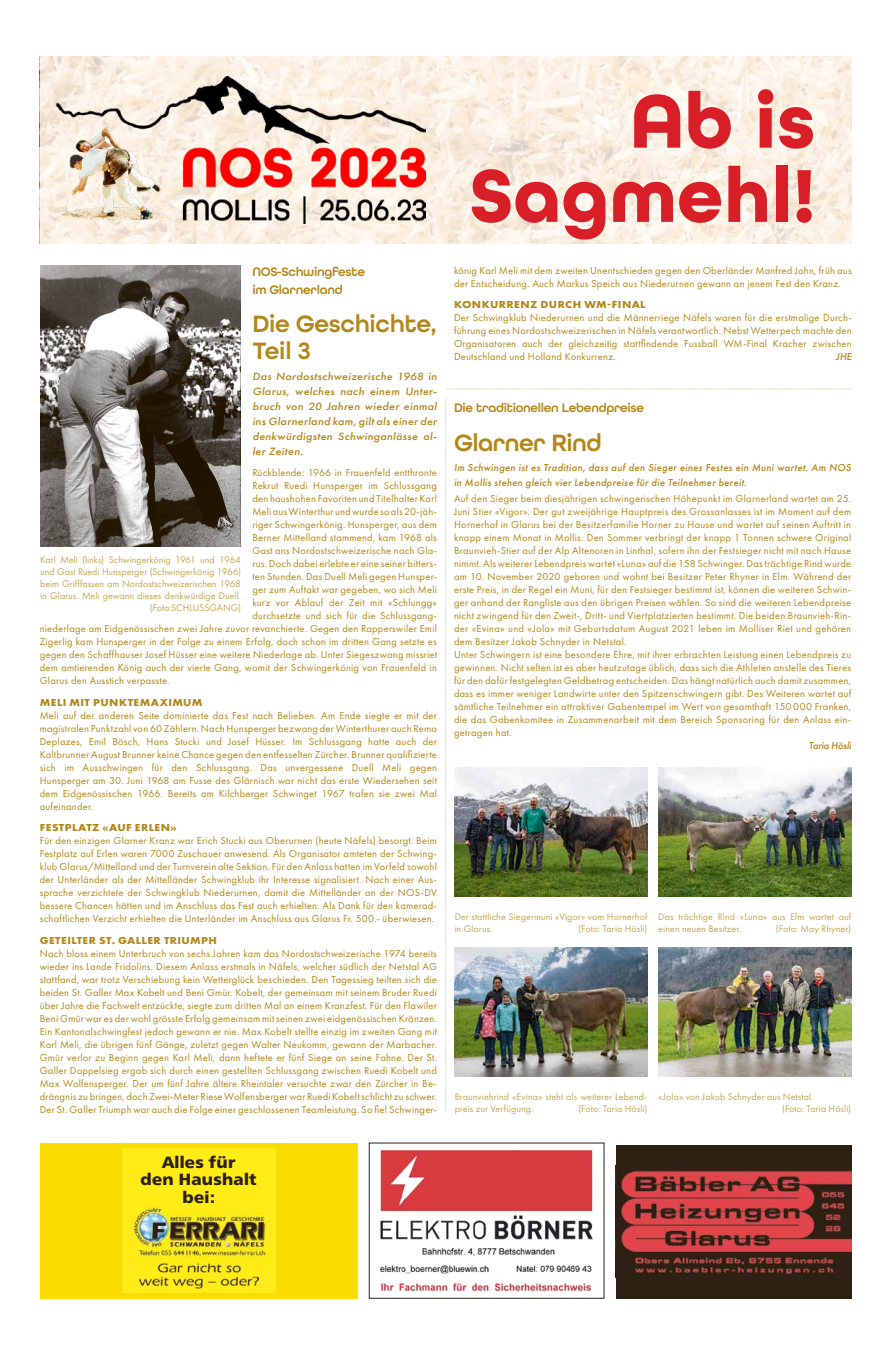
<style>
.page{position:relative;width:891px;height:1361px;background:#fff}
.page>*{position:absolute;margin:0;border:0;box-sizing:border-box;transform-origin:0 0}
.t1{font:700 80px "All Round Gothic";color:#d81e26}
.t2{font:700 79px "All Round Gothic";color:#d81e26}
.t3{font:600 25px/27px "All Round Gothic";letter-spacing:-.01em;color:#b48719}
.t4{font:900 16.1px/17.5px "Frutiger BQ";letter-spacing:.01em;color:#2e2114;text-align:center;scale:1.05 1}
.t5{font:600 13px/18px "All Round Gothic";letter-spacing:-.02em;color:#b48719}
.t6{font:italic 500 11px/15px "Futura PT";letter-spacing:.02em;color:#b48719;text-align:justify;scale:1.1 1}
.t7{font:10.5px/13px "Futura PT";letter-spacing:.025em;color:#b48719;text-align:justify}
.t8{font:italic 500 10.5px/15px "Futura PT";letter-spacing:.025em;color:#b48719}
.t9{font:700 10.5px "Futura PT";letter-spacing:.035em;color:#b48719;scale:1.1 1}
.t10{font:italic 500 10.5px "Futura PT";letter-spacing:-.02em;color:#b48719}
.t11{font:10px/12px "Futura PT";letter-spacing:.005em;color:#b48719}
</style>
<div class="page">
<svg style="left:445px;top:398px;width:1px;height:714px"></svg>
<img style="left:40px;top:266px;width:201px;height:280px">
<img style="left:454px;top:767px;width:193px;height:129px">
<img style="left:454px;top:948px;width:193px;height:128px">
<img style="left:658px;top:767px;width:192px;height:129px">
<img style="left:658px;top:948px;width:192px;height:128px">
<svg style="left:40px;top:57px;width:811px;height:187px;background:#f9efe2"></svg>
<img style="left:56px;top:77px;width:369px;height:146px">
<svg style="left:446px;top:389px;width:405px;height:1px"></svg>
<div style="left:40px;top:1142px;width:317px;height:156px;background:#f9dd00"></div>
<div style="left:122px;top:1148px;width:153px;height:144px;background:#ffec16"></div>
<img style="left:126px;top:1207px;width:143px;height:51px">
<img style="left:130px;top:1260px;width:139px;height:28px">
<div style="left:178px;top:1205px;width:48px;height:5px;background:#ffec16"></div>
<img style="left:380px;top:1150px;width:213px;height:142px">
<div style="left:615px;top:1144px;width:235px;height:154px;background:#2e2114"></div>
<img style="left:615px;top:1165px;width:235px;height:113px">
<p class="t5" style="left:252px;top:262px;width:114px">NOS-Schwingfeste im Glarnerland</p>
<h3 class="t3" style="left:252px;top:310px;width:186px">Die Geschichte,<br>Teil 3</h3>
<p class="t6" style="left:252px;top:368px;width:169px">Das Nordostschweizerische 1968 in Glarus, welches nach einem Unter&shy;bruch von 20 Jahren wieder einmal ins Glarnerland kam, gilt als einer der denkwürdigsten Schwinganlässe al&shy;ler Zeiten.</p>
<p class="t7" style="left:252px;top:466px;width:186px">Rückblende: 1966 in Frauenfeld entthronte</p>
<p class="t7" style="left:252px;top:479px;width:186px">Rekrut Ruedi Hunsperger im Schlussgang</p>
<p class="t7" style="left:252px;top:492px;width:186px">den haushohen Favoriten und Titelhalter Karl</p>
<p class="t7" style="left:252px;top:505px;width:186px">Meli aus Winterthur und wurde so als 20-jäh-</p>
<p class="t7" style="left:252px;top:518px;width:186px">riger Schwingerkönig. Hunsperger, aus dem</p>
<p class="t7" style="left:252px;top:531px;width:186px">Berner Mittelland stammend, kam 1968 als</p>
<p class="t7" style="left:252px;top:544px;width:186px">Gast ans Nordostschweizerische nach Gla-</p>
<p class="t7" style="left:252px;top:557px;width:186px">rus. Doch dabei erlebte er eine seiner bitters-</p>
<p class="t7" style="left:252px;top:570px;width:186px">ten Stunden. Das Duell Meli gegen Hunsper-</p>
<p class="t7" style="left:252px;top:583px;width:186px">ger zum Auftakt war gegeben, wo sich Meli</p>
<p class="t7" style="left:252px;top:596px;width:186px">kurz vor Ablauf der Zeit mit «Schlungg»</p>
<p class="t7" style="left:252px;top:609px;width:186px">durchsetzte und sich für die Schlussgang-</p>
<p class="t7" style="left:40px;top:622px;width:398px">niederlage am Eidgenössischen zwei Jahre zuvor revanchierte. Gegen den Rapperswiler Emil</p>
<p class="t7" style="left:40px;top:635px;width:398px">Zigerlig kam Hunsperger in der Folge zu einem Erfolg, doch schon im dritten Gang setzte es</p>
<p class="t7" style="left:40px;top:648px;width:398px">gegen den Schaffhauser Josef Hüsser eine weitere Niederlage ab. Unter Siegeszwang missriet</p>
<p class="t7" style="left:40px;top:661px;width:398px">dem amtierenden König auch der vierte Gang, womit der Schwingerkönig von Frauenfeld in</p>
<p class="t7" style="left:40px;top:674px;width:131px">Glarus den Ausstich verpasste.</p>
<p class="t9" style="left:40px;top:695px;width:149px">MELI MIT PUNKTEMAXIMUM</p>
<p class="t7" style="left:40px;top:708px;width:398px">Meli auf der anderen Seite dominierte das Fest nach Belieben. Am Ende siegte er mit der magistralen Punktzahl von 60 Zählern. Nach Hunsperger bezwang der Winterthurer auch Remo Deplazes, Emil Bösch, Hans Stucki und Josef Hüsser. Im Schlussgang hatte auch der Kaltbrunner August Brunner keine Chance gegen den entfesselten Zürcher. Brunner qualifizierte sich im Ausschwingen für den Schlussgang. Das unvergessene Duell Meli gegen Hunsperger am 30. Juni 1968 am Fusse des Glärnisch war nicht das erste Wiedersehen seit dem Eidgenössischen 1966. Bereits am Kilchberger Schwinget 1967 trafen sie zwei Mal aufeinander.</p>
<p class="t9" style="left:40px;top:821px;width:126px">FESTPLATZ «AUF ERLEN»</p>
<p class="t7" style="left:40px;top:834px;width:398px">Für den einzigen Glarner Kranz war Erich Stucki aus Oberurnen (heute Näfels) besorgt. Beim Festplatz auf Erlen waren 7000 Zuschauer anwesend. Als Organisator amteten der Schwing&shy;klub Glarus/Mittelland und der Turnverein alte Sektion. Für den Anlass hatten im Vorfeld sowohl der Unterländer als der Mittelländer Schwingklub ihr Interesse signalisiert. Nach einer Aus&shy;sprache verzichtete der Schwingklub Niederurnen, damit die Mittelländer an der NOS-DV bessere Chancen hätten und im Anschluss das Fest auch erhielten. Als Dank für den kamerad&shy;schaftlichen Verzicht erhielten die Unterländer im Anschluss aus Glarus Fr. 500.- überwiesen.</p>
<p class="t9" style="left:40px;top:933px;width:162px">GETEILTER ST. GALLER TRIUMPH</p>
<p class="t7" style="left:40px;top:946px;width:398px">Nach bloss einem Unterbruch von sechs Jahren kam das Nordostschweizerische 1974 bereits wieder ins Lande Fridolins. Diesem Anlass erstmals in Näfels, welcher südlich der Netstal AG stattfand, war trotz Verschiebung kein Wetterglück beschieden. Den Tagessieg teilten sich die beiden St. Galler Max Kobelt und Beni Gmür. Kobelt, der gemeinsam mit seinem Bruder Ruedi über Jahre die Fachwelt entzückte, siegte zum dritten Mal an einem Kranzfest. Für den Flawiler Beni Gmür war es der wohl grösste Erfolg gemeinsam mit seinen zwei eidgenössischen Kränzen.<br>Ein Kantonalschwingfest jedoch gewann er nie. Max Kobelt stellte einzig im zweiten Gang mit Karl Meli, die übrigen fünf Gänge, zuletzt gegen Walter Neukomm, gewann der Marbacher.<br>Gmür verlor zu Beginn gegen Karl Meli, dann heftete er fünf Siege an seine Fahne. Der St.<br>Galler Doppelsieg ergab sich durch einen gestellten Schlussgang zwischen Ruedi Kobelt und Max Wolfensperger. Der um fünf Jahre ältere Rheintaler versuchte zwar den Zürcher in Be&shy;drängnis zu bringen, doch Zwei-Meter Riese Wolfensberger war Ruedi Kobelt schlicht zu schwer.<br>Der St. Galler Triumph war auch die Folge einer geschlossenen Teamleistung. So fiel Schwinger-</p>
<p class="t11" style="left:40px;top:553px;width:202px;text-align:right">Karl Meli (links) Schwingerkönig 1961 und 1964 und Gast Ruedi Hunsperger (Schwingerkönig 1966) beim Grifffassen am Nordostschweizerischen 1968 in Glarus. Meli gewann dieses denkwürdige Duell. (Foto:SCHLUSSGANG)</p>
<h1 class="t1" style="left:629px;top:73px;width:187px">Ab is</h1>
<h2 class="t2" style="left:469px;top:148px;width:347px">Sagmehl!</h2>
<p class="t7" style="left:454px;top:264px;width:399px">könig Karl Meli mit dem zweiten Unentschieden gegen den Oberländer Manfred John, früh aus der Entscheidung. Auch Markus Speich aus Niederurnen gewann an jenem Fest den Kranz.</p>
<p class="t9" style="left:454px;top:298px;width:176px">KONKURRENZ DURCH WM-FINAL</p>
<p class="t7" style="left:454px;top:311px;width:399px">Der Schwingklub Niederurnen und die Männerriege Näfels waren für die erstmalige Durch&shy;führung eines Nordostschweizerischen in Näfels verantwortlich. Nebst Wetterpech machte den Organisatoren auch der gleichzeitig stattfindende Fussball WM-Final Kracher zwischen Deutschland und Holland Konkurrenz.</p>
<p class="t8" style="left:835px;top:349px;width:17px">JHE</p>
<p class="t5" style="left:454px;top:399px;width:191px">Die traditionellen Lebendpreise</p>
<h3 class="t3" style="left:454px;top:429px;width:149px">Glarner Rind</h3>
<p class="t8" style="left:454px;top:460px;width:398px">Im Schwingen ist es Tradition, dass auf den Sieger eines Festes ein Muni wartet. Am NOS in Mollis stehen gleich vier Lebendpreise für die Teilnehmer bereit.</p>
<p class="t7" style="left:454px;top:492px;width:398px;text-align:left">Auf den Sieger beim diesjährigen schwingerischen Höhepunkt im Glarnerland wartet am 25.<br>Juni Stier «Vigor». Der gut zweijährige Hauptpreis des Grossanlasses ist im Moment auf dem Hornerhof in Glarus bei der Besitzerfamilie Horner zu Hause und wartet auf seinen Auftritt in knapp einem Monat in Mollis. Den Sommer verbringt der knapp 1 Tonnen schwere Original Braunvieh-Stier auf der Alp Altenoren in Linthal, sofern ihn der Festsieger nicht mit nach Hause nimmt. Als weiterer Lebendpreis wartet «Luna» auf die 158 Schwinger. Das trächtige Rind wurde am 10. November 2020 geboren und wohnt bei Besitzer Peter Rhyner in Elm. Während der erste Preis, in der Regel ein Muni, für den Festsieger bestimmt ist, können die weiteren Schwin&shy;ger anhand der Rangliste aus den übrigen Preisen wählen. So sind die weiteren Lebendpreise nicht zwingend für den Zweit-, Dritt- und Viertplatzierten bestimmt. Die beiden Braunvieh-Rin&shy;der «Evina» und «Jola» mit Geburtsdatum August 2021 leben im Molliser Riet und gehören dem Besitzer Jakob Schnyder in Netstal.<br>Unter Schwingern ist eine besondere Ehre, mit ihrer erbrachten Leistung einen Lebendpreis zu gewinnen. Nicht selten ist es aber heutzutage üblich, dass sich die Athleten anstelle des Tieres für den dafür festgelegten Geldbetrag entscheiden. Das hängt natürlich auch damit zusammen, dass es immer weniger Landwirte unter den Spitzenschwingern gibt. Des Weiteren wartet auf sämtliche Teilnehmer ein attraktiver Gabentempel im Wert von gesamthaft 150 000 Franken, die das Gabenkomitee in Zusammenarbeit mit dem Bereich Sponsoring für den Anlass ein&shy;getragen hat.</p>
<p class="t10" style="left:808px;top:739px;width:44px">Taria Hösli</p>
<p class="t11" style="left:454px;top:910px;width:194px">Der stattliche Siegermuni «Vigor» vom Hornerhof in Glarus.</p>
<p class="t11" style="left:578px;top:922px;width:71px">(Foto: Taria Hösli)</p>
<p class="t11" style="left:658px;top:910px;width:194px">Das trächtige Rind «Luna» aus Elm wartet auf einen neuen Besitzer.</p>
<p class="t11" style="left:775px;top:922px;width:77px">(Foto: May Rhyner)</p>
<p class="t11" style="left:454px;top:1090px;width:194px">Braunviehrind «Evina» steht als weiterer Lebend&shy;preis zur Verfügung.</p>
<p class="t11" style="left:578px;top:1102px;width:71px">(Foto: Taria Hösli)</p>
<p class="t11" style="left:781px;top:1090px;width:71px;text-indent:-124px">«Jola» von Jakob Schnyder aus Netstal.<br>(Foto: Taria Hösli)</p>
<h3 class="t4" style="left:140px;top:1153px;width:112px">Alles für<br>den Haushalt bei:</h3>
</div>
